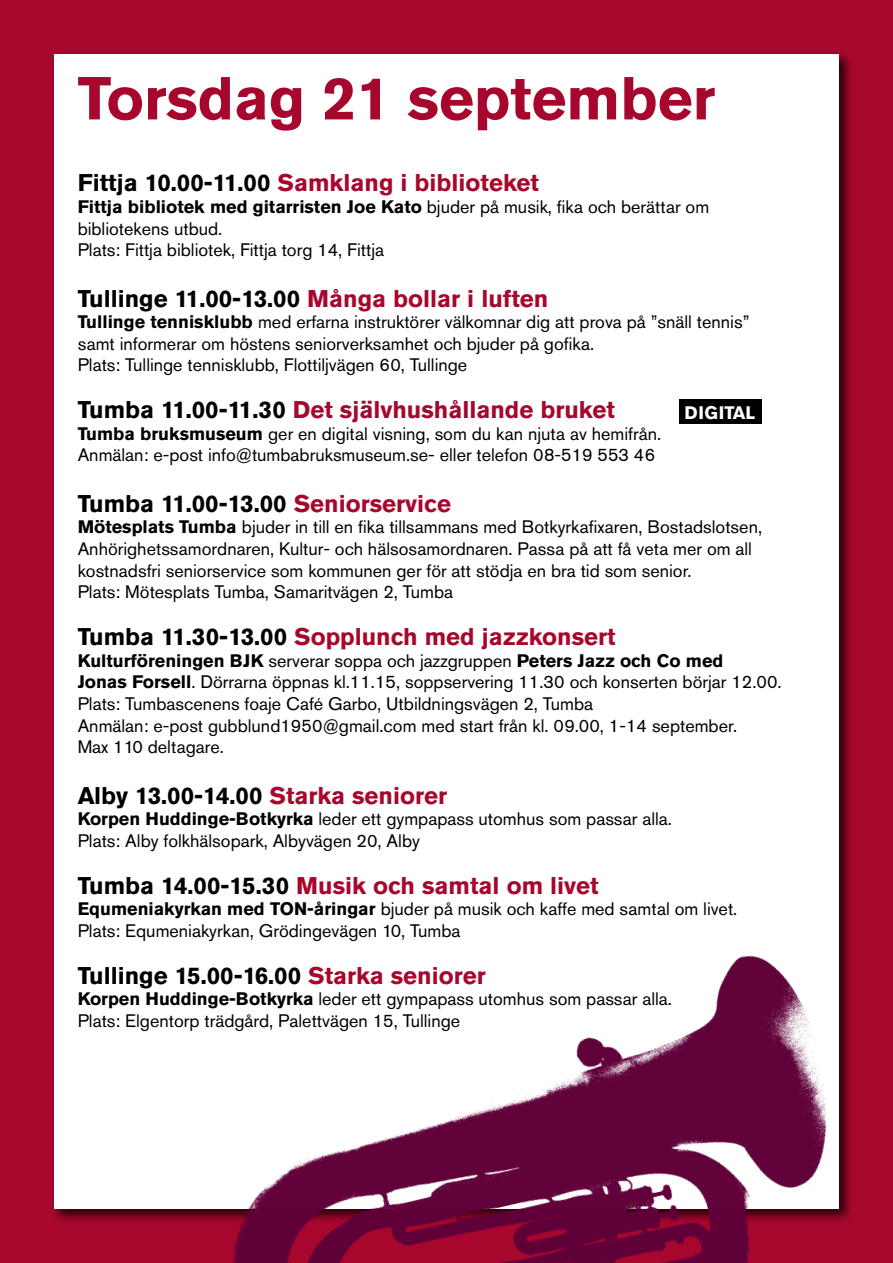
<style>
.page{position:relative;width:893px;height:1263px;background:#a7072d}
.page>*{position:absolute;margin:0;border:0;box-sizing:border-box;transform-origin:0 0}
.t1{font:700 60px "Akzidenz Grotesk Std";color:#a7072d}
.t2{font:700 24px "Akzidenz Grotesk Std";color:#a7072d}
.t3{font:700 24px "Akzidenz Grotesk Std";color:#000}
.t4{font:18px/21.6px "Akzidenz Grotesk Std";color:#000}
.t5{font:700 18px "Akzidenz Grotesk Std";letter-spacing:.01em;color:#fff}
.s1{color:#000}
.s2{font-weight:700}
.s3{color:#a7072d}
</style>
<div class="page">
<div style="left:51px;top:51px;width:803px;height:1173px;background:#000;opacity:.75"></div>
<div style="left:54px;top:54px;width:785px;height:1155px;background:#fff"></div>
<div style="left:679px;top:400px;width:82px;height:24px;background:#000"></div>
<img style="left:145px;top:936px;width:709px;height:327px">
<h1 class="t1" style="left:78px;top:64px;width:639px">Torsdag 21 september</h1>
<h2 class="t2" style="left:78px;top:169px;width:463px"><span class="s1">Fittja 10.00-11.00</span> Samklang i biblioteket</h2>
<p class="t4" style="left:78px;top:196px;width:633px"><span class="s2">Fittja bibliotek med gitarristen Joe Kato</span> bjuder på musik, fika och berättar om bibliotekens utbud.<br>Plats: Fittja bibliotek, Fittja torg 14, Fittja</p>
<h2 class="t3" style="left:78px;top:284px;width:472px">Tullinge 11.00-13.00 <span class="s3">Många bollar i luften</span></h2>
<p class="t4" style="left:78px;top:311px;width:673px"><span class="s2">Tullinge tennisklubb</span> med erfarna instruktörer välkomnar dig att prova på ”snäll tennis” samt informerar om höstens seniorverksamhet och bjuder på gofika.<br>Plats: Tullinge tennisklubb, Flottiljvägen 60, Tullinge</p>
<h2 class="t2" style="left:78px;top:396px;width:539px"><span class="s1">Tumba 11.00-11.30</span> Det självhushållande bruket</h2>
<p class="t4" style="left:78px;top:423px;width:585px"><span class="s2">Tumba bruksmuseum</span> ger en digital visning, som du kan njuta av hemifrån.<br>Anmälan: e-post info@tumbabruksmuseum.se- eller telefon 08-519 553 46</p>
<h2 class="t3" style="left:78px;top:490px;width:375px">Tumba 11.00-13.00 <span class="s3">Seniorservice</span></h2>
<p class="t4" style="left:78px;top:516px;width:686px"><span class="s2">Mötesplats Tumba</span> bjuder in till en fika tillsammans med Botkyrkafixaren, Bostadslotsen, Anhörighetssamordnaren, Kultur- och hälsosamordnaren. Passa på att få veta mer om all kostnadsfri seniorservice som kommunen ger för att stödja en bra tid som senior.<br>Plats: Mötesplats Tumba, Samaritvägen 2, Tumba</p>
<h2 class="t2" style="left:78px;top:623px;width:540px"><span class="s1">Tumba 11.30-13.00</span> Sopplunch med jazzkonsert</h2>
<p class="t4" style="left:78px;top:649px;width:705px"><span class="s2">Kulturföreningen BJK</span> serverar soppa och jazzgruppen <span class="s2">Peters Jazz och Co med<br>Jonas Forsell</span>. Dörrarna öppnas kl.11.15, soppservering 11.30 och konserten börjar 12.00.<br>Plats: Tumbascenens foaje Café Garbo, Utbildningsvägen 2, Tumba<br>Anmälan: e-post gubblund1950@gmail.com med start från kl. 09.00, 1-14 september.<br>Max 110 deltagare.</p>
<h2 class="t3" style="left:78px;top:781px;width:371px">Alby 13.00-14.00 <span class="s3">Starka seniorer</span></h2>
<p class="t4" style="left:78px;top:808px;width:596px"><span class="s2">Korpen Huddinge-Botkyrka</span> leder ett gympapass utomhus som passar alla.<br>Plats: Alby folkhälsopark, Albyvägen 20, Alby</p>
<h2 class="t2" style="left:78px;top:871px;width:522px"><span class="s1">Tumba 14.00-15.30</span> Musik och samtal om livet</h2>
<p class="t4" style="left:78px;top:898px;width:661px"><span class="s2">Equmeniakyrkan med TON-åringar</span> bjuder på musik och kaffe med samtal om livet.<br>Plats: Equmeniakyrkan, Grödingevägen 10, Tumba</p>
<h2 class="t3" style="left:78px;top:961px;width:409px">Tullinge 15.00-16.00 <span class="s3">Starka seniorer</span></h2>
<p class="t4" style="left:78px;top:988px;width:596px"><span class="s2">Korpen Huddinge-Botkyrka</span> leder ett gympapass utomhus som passar alla.<br>Plats: Elgentorp trädgård, Palettvägen 15, Tullinge</p>
<p class="t5" style="left:685px;top:402px;width:72px">DIGITAL</p>
</div>
